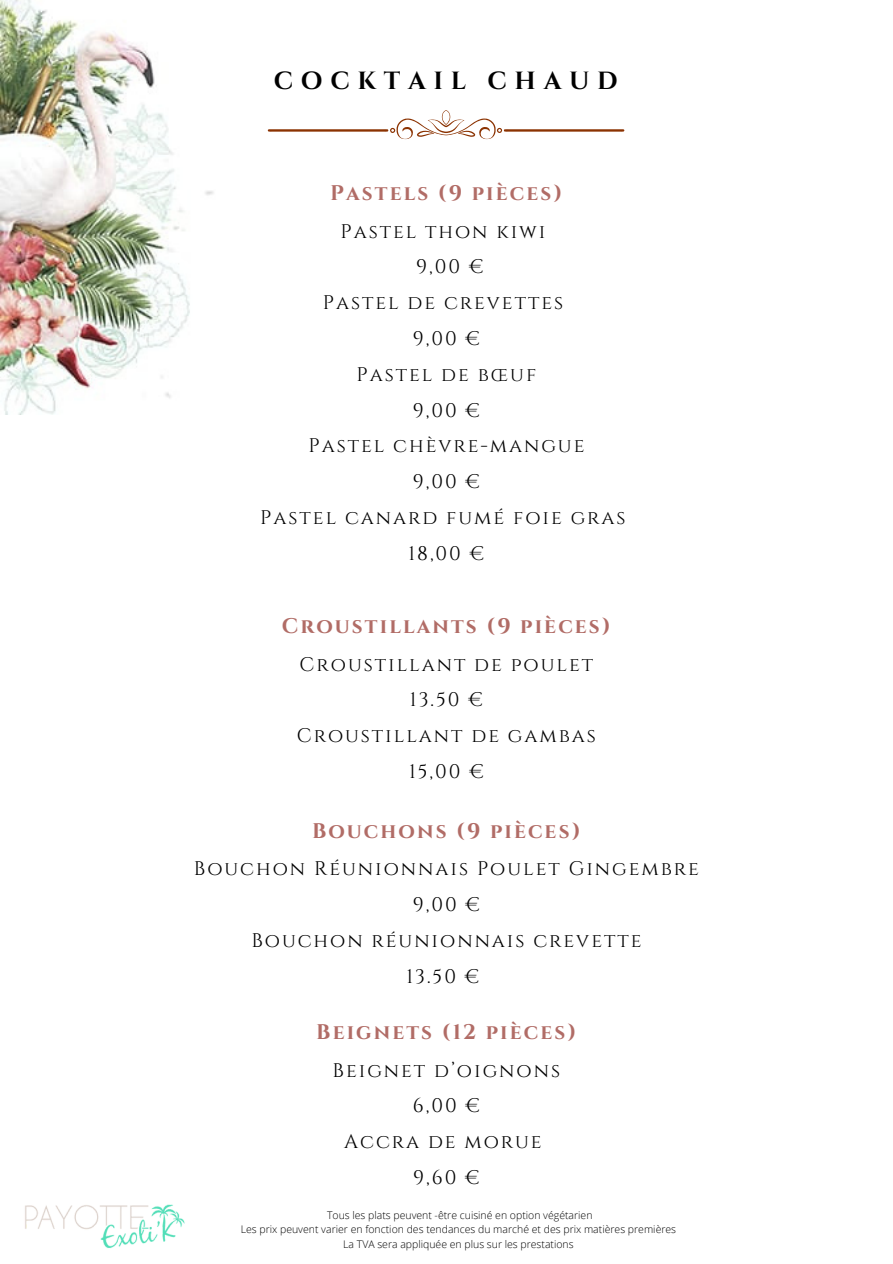
<style>
.page{position:relative;width:893px;height:1264px;background:#fff}
.page>*{position:absolute;margin:0;border:0;box-sizing:border-box;transform-origin:0 0}
.t1{font:700 24.75px "Cinzel";letter-spacing:.31em;color:#000}
.t2{font:700 21.15px "Cinzel";letter-spacing:.1em;color:#b16c66}
.t3{font:19.65px "Cinzel";letter-spacing:.1em;color:#000}
.t4{font:300 10.5px "Open Sans";color:#000}
</style>
<div class="page">
<img style="left:0;top:0;width:214px;height:415px">
<img style="left:25px;top:1204px;width:160px;height:44px">
<svg style="left:268px;top:110px;width:356px;height:29px"></svg>
<p class="t1" style="left:274px;top:65px;width:345px">COCKTAIL CHAUD</p>
<p class="t2" style="left:330px;top:180px;width:234px">Pastels (9 pièces)</p>
<p class="t3" style="left:340px;top:218px;width:207px">Pastel thon kiwi</p>
<p class="t3" style="left:416px;top:254px;width:69px">9,00 €</p>
<p class="t3" style="left:323px;top:290px;width:242px">Pastel de crevettes</p>
<p class="t3" style="left:413px;top:326px;width:69px">9,00 €</p>
<p class="t3" style="left:356px;top:362px;width:181px">Pastel de bœuf</p>
<p class="t3" style="left:413px;top:397px;width:69px">9,00 €</p>
<p class="t3" style="left:308px;top:433px;width:277px">Pastel chèvre-mangue</p>
<p class="t3" style="left:413px;top:469px;width:69px">9,00 €</p>
<p class="t3" style="left:260px;top:505px;width:367px">Pastel canard fumé foie gras</p>
<p class="t3" style="left:408px;top:541px;width:77px">18,00 €</p>
<p class="t2" style="left:282px;top:613px;width:330px">Croustillants (9 pièces)</p>
<p class="t3" style="left:299px;top:651px;width:295px">Croustillant de poulet</p>
<p class="t3" style="left:410px;top:687px;width:74px">13.50 €</p>
<p class="t3" style="left:297px;top:723px;width:301px">Croustillant de gambas</p>
<p class="t3" style="left:409px;top:758px;width:76px">15,00 €</p>
<p class="t2" style="left:312px;top:817px;width:270px">Bouchons (9 pièces)</p>
<p class="t3" style="left:194px;top:856px;width:506px">Bouchon Réunionnais Poulet Gingembre</p>
<p class="t3" style="left:413px;top:891px;width:69px">9,00 €</p>
<p class="t3" style="left:251px;top:927px;width:391px">Bouchon réunionnais crevette</p>
<p class="t3" style="left:406px;top:963px;width:74px">13.50 €</p>
<p class="t2" style="left:316px;top:1018px;width:261px">Beignets (12 pièces)</p>
<p class="t3" style="left:332px;top:1057px;width:229px">Beignet d’oignons</p>
<p class="t3" style="left:413px;top:1093px;width:69px">6,00 €</p>
<p class="t3" style="left:344px;top:1129px;width:199px">Accra de morue</p>
<p class="t3" style="left:413px;top:1164px;width:68px">9,60 €</p>
<p class="t4" style="left:327px;top:1207px;width:267px">Tous les plats peuvent -être cuisiné en option végétarien</p>
<p class="t4" style="left:241px;top:1221px;width:437px">Les prix peuvent varier en fonction des tendances du marché et des prix matières premières</p>
<p class="t4" style="left:343px;top:1236px;width:232px">La TVA sera appliquée en plus sur les prestations</p>
</div>
